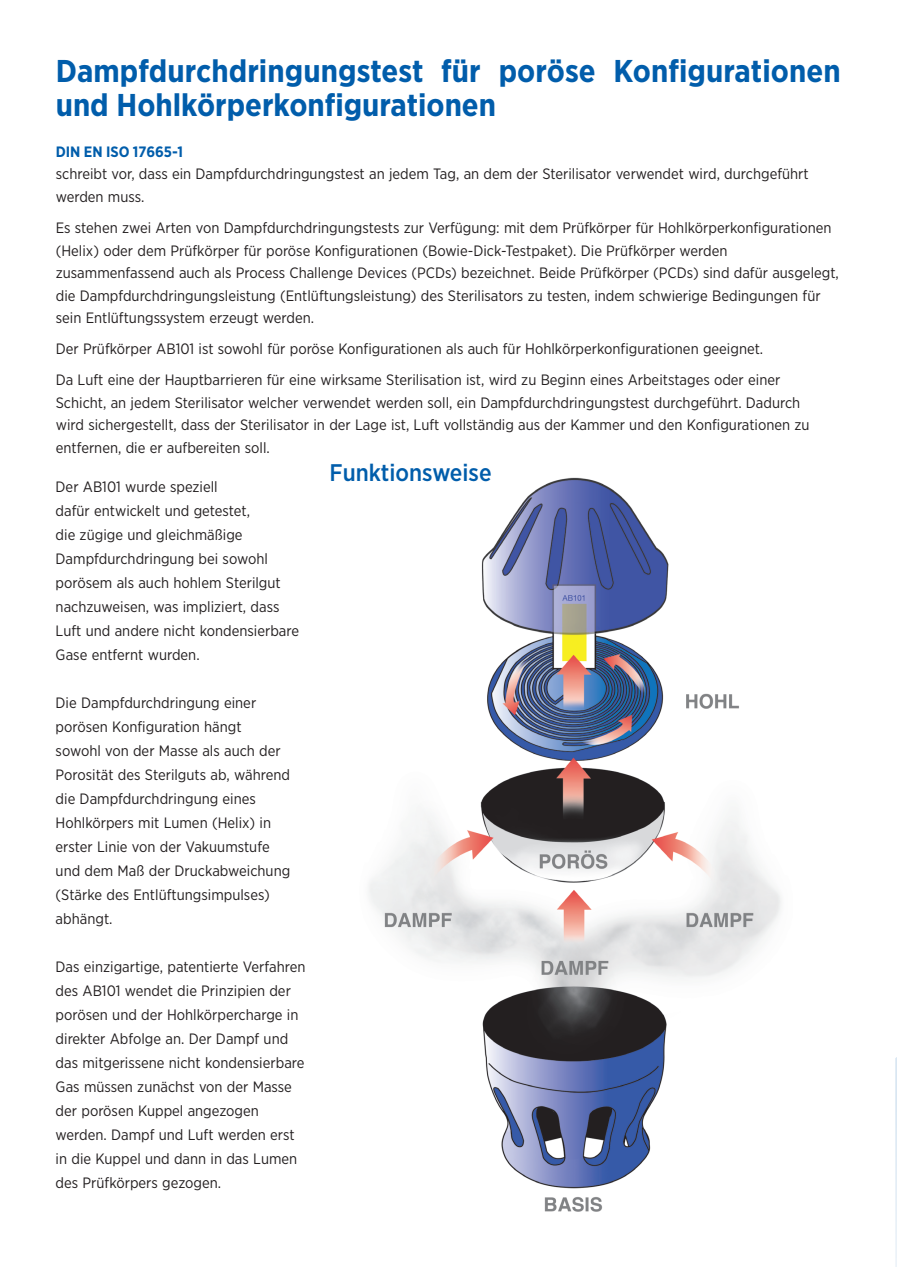
<style>
.page{position:relative;width:897px;height:1267px;background:#fff}
.page>*{position:absolute;margin:0;border:0;box-sizing:border-box;transform-origin:0 0}
.t1{font:700 31.5px/34.5px "Gotham Narrow";color:#015dab}
.t2{font:500 24px "Gotham Narrow";color:#015dab}
.t3{font:15px/24px "Gotham Narrow";color:#231f20}
.t4{font:700 15px "Gotham Narrow";color:#015dab}
</style>
<div class="page">
<img style="left:369px;top:477px;width:412px;height:735px">
<svg style="left:895px;top:1057px;width:2px;height:210px"></svg>
<h1 class="t1" style="left:56px;top:53px;width:786px">Dampfdurchdringungstest für poröse Konfigurationen und Hohlkörperkonfigurationen</h1>
<p class="t4" style="left:56px;top:142px;width:129px">DIN EN ISO 17665-1</p>
<p class="t3" style="left:56px;top:163px;width:754px;line-height:22.5px">schreibt vor, dass ein Dampfdurchdringungstest an jedem Tag, an dem der Sterilisator verwendet wird, durchgeführt werden muss.</p>
<p class="t3" style="left:56px;top:216px;width:784px;line-height:22.5px">Es stehen zwei Arten von Dampfdurchdringungstests zur Verfügung: mit dem Prüfkörper für Hohlkörperkonfigurationen (Helix) oder dem Prüfkörper für poröse Konfigurationen (Bowie-Dick-Testpaket). Die Prüfkörper werden zusammenfassend auch als Process Challenge Devices (PCDs) bezeichnet. Beide Prüfkörper (PCDs) sind dafür ausgelegt, die Dampfdurchdringungsleistung (Entlüftungsleistung) des Sterilisators zu testen, indem schwierige Bedingungen für sein Entlüftungssystem erzeugt werden.</p>
<p class="t3" style="left:56px;top:333px;width:726px;line-height:31px">Der Prüfkörper AB101 ist sowohl für poröse Konfigurationen als auch für Hohlkörperkonfigurationen geeignet.<br>Da Luft eine der Hauptbarrieren für eine wirksame Sterilisation ist, wird zu Beginn eines Arbeitstages oder einer</p>
<p class="t3" style="left:56px;top:391px;width:755px;line-height:22.5px">Schicht, an jedem Sterilisator welcher verwendet werden soll, ein Dampfdurchdringungstest durchgeführt. Dadurch wird sichergestellt, dass der Sterilisator in der Lage ist, Luft vollständig aus der Kammer und den Konfigurationen zu entfernen, die er aufbereiten soll.</p>
<p class="t3" style="left:56px;top:474px;width:245px">Der AB101 wurde speziell<br>dafür entwickelt und getestet,<br>die zügige und gleichmäßige<br>Dampfdurchdringung bei sowohl porösem als auch hohlem Sterilgut nachzuweisen, was impliziert, dass<br>Luft und andere nicht kondensierbare<br>Gase entfernt wurden.</p>
<p class="t3" style="left:56px;top:690px;width:236px">Die Dampfdurchdringung einer porösen Konfiguration hängt sowohl von der Masse als auch der<br>Porosität des Sterilguts ab, während die Dampfdurchdringung eines<br>Hohlkörpers mit Lumen (Helix) in erster Linie von der Vakuumstufe und dem Maß der Druckabweichung (Stärke des Entlüftungsimpulses) abhängt.</p>
<p class="t3" style="left:56px;top:954px;width:251px">Das einzigartige, patentierte Verfahren des AB101 wendet die Prinzipien der porösen und der Hohlkörpercharge in direkter Abfolge an. Der Dampf und das mitgerissene nicht kondensierbare Gas müssen zunächst von der Masse der porösen Kuppel angezogen werden. Dampf und Luft werden erst in die Kuppel und dann in das Lumen des Prüfkörpers gezogen.</p>
<h2 class="t2" style="left:329px;top:457px;width:163px">Funktionsweise</h2>
</div>
